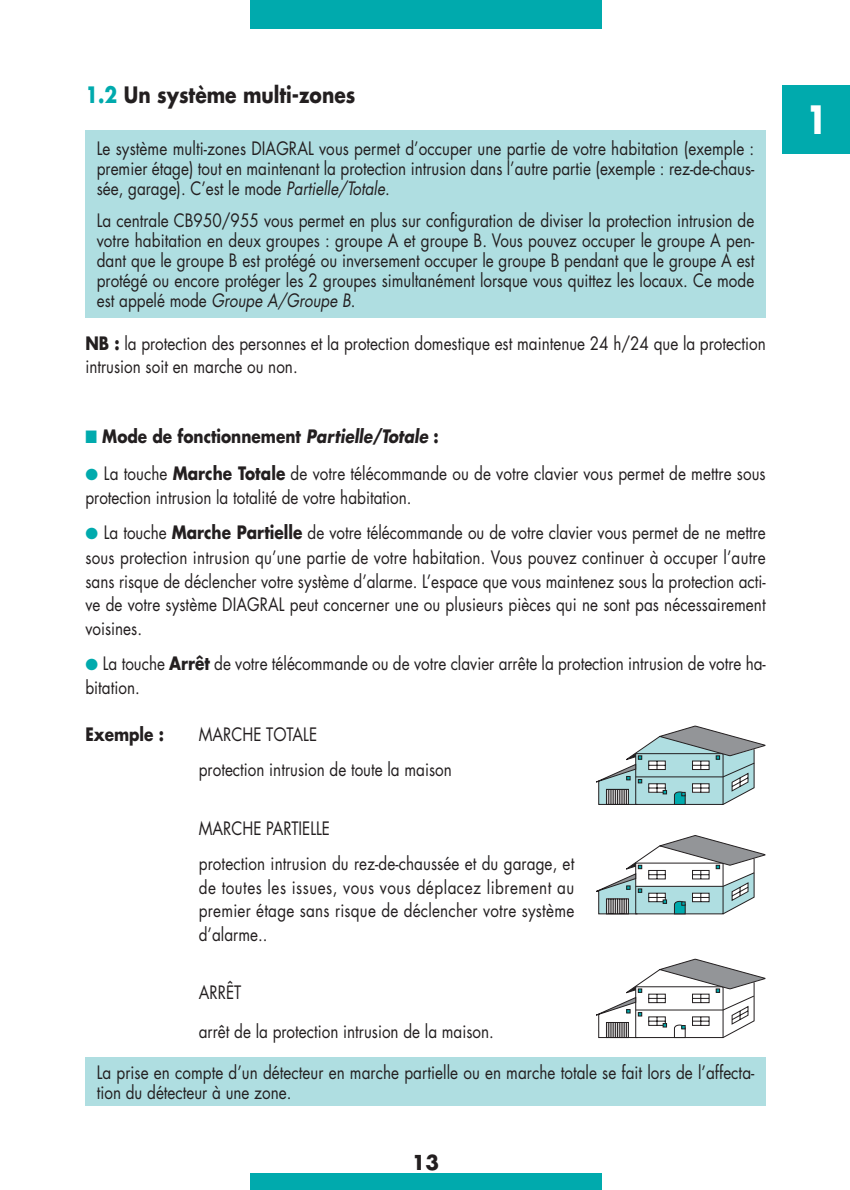
<style>
.page{position:relative;width:850px;height:1190px;background:#fff}
.page>*{position:absolute;margin:0;border:0;box-sizing:border-box;transform-origin:0 0}
.t1{font:700 38px "Futura";color:#fff;scale:.85 1}
.t2{font:700 22px "Futura";color:#231f20;scale:.85 1}
.t3{font:700 20px "Futura";color:#231f20}
.t4{font:18px/20px "Futura";color:#231f20;scale:.85 1}
.t5{font:700 18px "Futura";color:#231f20;scale:.85 1}
.s1{color:#00aaad}
.s2{font-style:italic}
.s3{font-weight:700}
</style>
<div class="page">
<div style="left:783px;top:85px;width:67px;height:68px;background:#00aaad"></div>
<div style="left:250px;top:0;width:351px;height:28px;background:#00aaad"></div>
<div style="left:250px;top:1174px;width:351px;height:16px;background:#00aaad"></div>
<svg style="left:596px;top:835px;width:170px;height:80px"></svg>
<svg style="left:596px;top:958px;width:170px;height:81px"></svg>
<svg style="left:596px;top:725px;width:170px;height:80px"></svg>
<div style="left:85px;top:1057px;width:681px;height:49px;background:#afdee1"></div>
<div style="left:85px;top:130px;width:681px;height:187px;background:#afdee1"></div>
<p class="t2" style="left:85px;top:85px;width:319px"><span class="s1">1.2</span> Un système multi-zones</p>
<p class="t4" style="left:97px;top:140px;width:775px;text-align:justify">Le système multi-zones DIAGRAL vous permet d’occuper une partie de votre habitation (exemple : premier étage) tout en maintenant la protection intrusion dans l’autre partie (exemple : rez-de-chaus&shy;sée, garage). C’est le mode <span class="s2">Partielle/Totale</span>.</p>
<p class="t4" style="left:97px;top:212px;width:775px;text-align:justify">La centrale CB950/955 vous permet en plus sur configuration de diviser la protection intrusion de votre habitation en deux groupes : groupe A et groupe B. Vous pouvez occuper le groupe A pen&shy;dant que le groupe B est protégé ou inversement occuper le groupe B pendant que le groupe A est protégé ou encore protéger les 2 groupes simultanément lorsque vous quittez les locaux. Ce mode est appelé mode <span class="s2">Groupe A/Groupe B</span>.</p>
<p class="t4" style="left:85px;top:333px;width:802px;line-height:23.6px"><span class="s3">NB :</span> la protection des personnes et la protection domestique est maintenue 24 h/24 que la protection intrusion soit en marche ou non.</p>
<p class="t5" style="left:85px;top:428px;width:417px"><span class="s1">■</span> Mode de fonctionnement <span class="s2">Partielle/Totale</span> :</p>
<p class="t4" style="left:85px;top:463px;width:802px;line-height:24.6px"><span class="s1">●</span> La touche <span class="s3">Marche Totale</span> de votre télécommande ou de votre clavier vous permet de mettre sous protection intrusion la totalité de votre habitation.</p>
<p class="t4" style="left:85px;top:522px;width:802px;line-height:23.8px;text-align:justify"><span class="s1">●</span> La touche <span class="s3">Marche Partielle</span> de votre télécommande ou de votre clavier vous permet de ne mettre sous protection intrusion qu’une partie de votre habitation. Vous pouvez continuer à occuper l’autre sans risque de déclencher votre système d’alarme. L’espace que vous maintenez sous la protection acti&shy;ve de votre système DIAGRAL peut concerner une ou plusieurs pièces qui ne sont pas nécessairement voisines.</p>
<p class="t4" style="left:85px;top:652px;width:802px;line-height:24.6px"><span class="s1">●</span> La touche <span class="s3">Arrêt</span> de votre télécommande ou de votre clavier arrête la protection intrusion de votre ha&shy;bitation.</p>
<p class="t5" style="left:85px;top:726px;width:94px">Exemple :</p>
<p class="t4" style="left:199px;top:719px;width:299px;line-height:35px">MARCHE TOTALE<br>protection intrusion de toute la maison</p>
<p class="t4" style="left:199px;top:812px;width:443px;line-height:35px">MARCHE PARTIELLE<br>protection intrusion du rez-de-chaussée et du garage, et</p>
<p class="t4" style="left:199px;top:877px;width:443px;line-height:23.6px;text-align:justify">de toutes les issues, vous vous déplacez librement au premier étage sans risque de déclencher votre système d’alarme..</p>
<p class="t4" style="left:199px;top:975px;width:349px;line-height:38.2px">ARRÊT<br>arrêt de la protection intrusion de la maison.</p>
<p class="t4" style="left:97px;top:1063px;width:775px">La prise en compte d’un détecteur en marche partielle ou en marche totale se fait lors de l’affecta&shy;tion du détecteur à une zone.</p>
<p class="t3" style="left:412px;top:1153px;width:29px">13</p>
<h1 class="t1" style="left:806px;top:102px;width:28px">1</h1>
</div>
